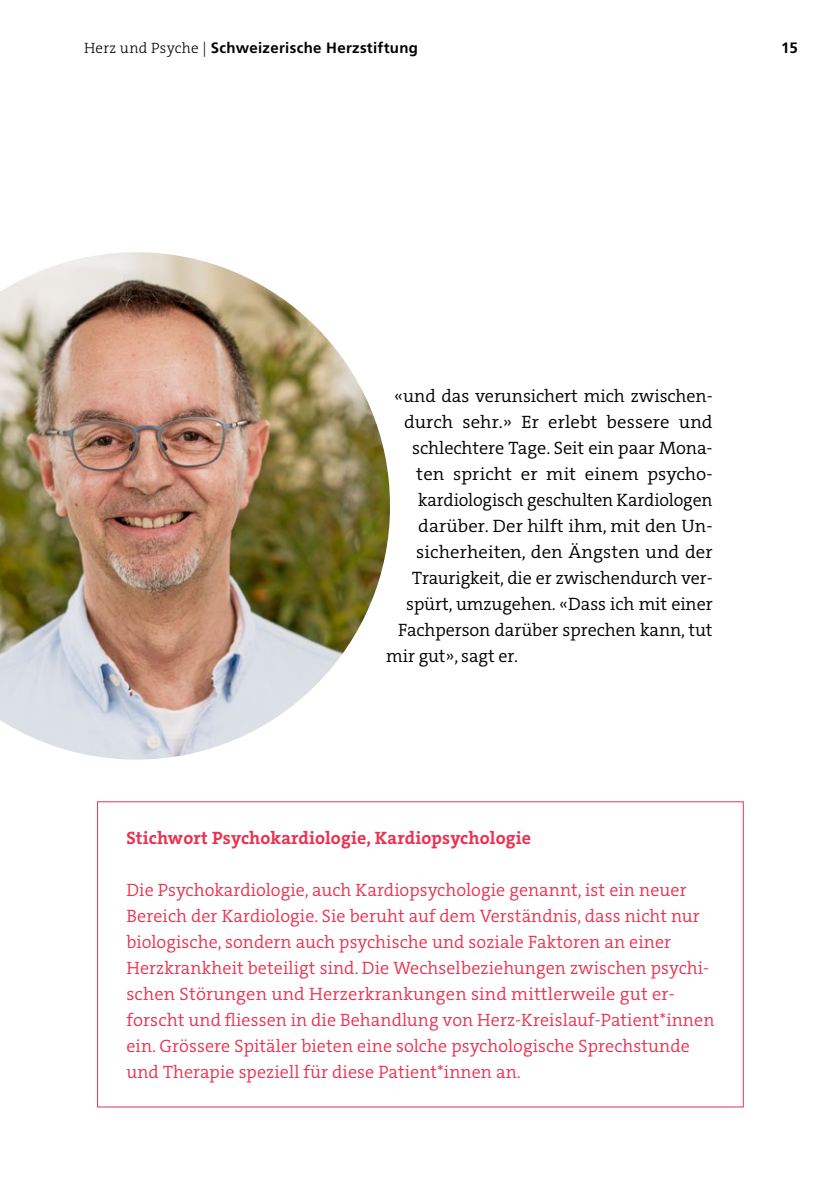
<style>
.page{position:relative;width:840px;height:1191px;background:#fff}
.page>*{position:absolute;margin:0;border:0;box-sizing:border-box;transform-origin:0 0}
.t1{font:300 18px/26px "The Serif E2 s";letter-spacing:.005em;color:#e93352}
.t2{font:300 18px "The Serif E2 s";letter-spacing:-.005em;color:#000}
.t3{font:300 18px "The Serif E2 s";letter-spacing:-.005em;color:#000;scale:1.04 1}
.t4{font:700 18px "The Serif E2 s";letter-spacing:.01em;color:#e93352}
.t5{font:700 15px "Frutiger LT Std";letter-spacing:.02em;color:#000}
.s1{font-family:"The Serif E2 s";font-weight:300}
</style>
<div class="page">
<img style="left:0;top:252px;width:390px;height:507px">
<p class="t5" style="left:84px;top:39px;width:335px"><span class="s1">Herz und Psyche |</span> Schweizerische Herzstiftung</p>
<p class="t5" style="left:780px;top:39px;width:18px">15</p>
<p class="t2" style="left:394px;top:384px;width:320px">«und das verunsichert mich zwischen-</p>
<p class="t3" style="left:404px;top:410px;width:298px">durch sehr.» Er erlebt bessere und</p>
<p class="t2" style="left:412px;top:436px;width:302px">schlechtere Tage. Seit ein paar Mona-</p>
<p class="t3" style="left:416px;top:462px;width:284px">ten spricht er mit einem psycho-</p>
<p class="t2" style="left:418px;top:488px;width:296px">kardiologisch geschulten Kardiologen</p>
<p class="t3" style="left:418px;top:514px;width:282px">darüber. Der hilft ihm, mit den Un-</p>
<p class="t3" style="left:416px;top:540px;width:286px">sicherheiten, den Ängsten und der</p>
<p class="t2" style="left:412px;top:566px;width:301px">Traurigkeit, die er zwischendurch ver-</p>
<p class="t2" style="left:406px;top:592px;width:308px">spürt, umzugehen. «Dass ich mit einer</p>
<p class="t2" style="left:398px;top:618px;width:316px">Fachperson darüber sprechen kann, tut</p>
<p class="t2" style="left:386px;top:644px;width:133px">mir gut», sagt er.</p>
<p class="t4" style="left:126px;top:826px;width:406px">Stichwort Psychokardiologie, Kardiopsychologie</p>
<p class="t1" style="left:126px;top:877px;width:589px">Die Psychokardiologie, auch Kardiopsychologie genannt, ist ein neuer Bereich der Kardiologie. Sie beruht auf dem Verständnis, dass nicht nur biologische, sondern auch psychische und soziale Faktoren an einer Herzkrankheit beteiligt sind. Die Wechselbeziehungen zwischen psychi&shy;schen Störungen und Herzerkrankungen sind mittlerweile gut er&shy;forscht und fliessen in die Behandlung von Herz-Kreislauf-Patient*innen ein. Grössere Spitäler bieten eine solche psychologische Sprechstunde und Therapie speziell für diese Patient*innen an.</p>
</div>
